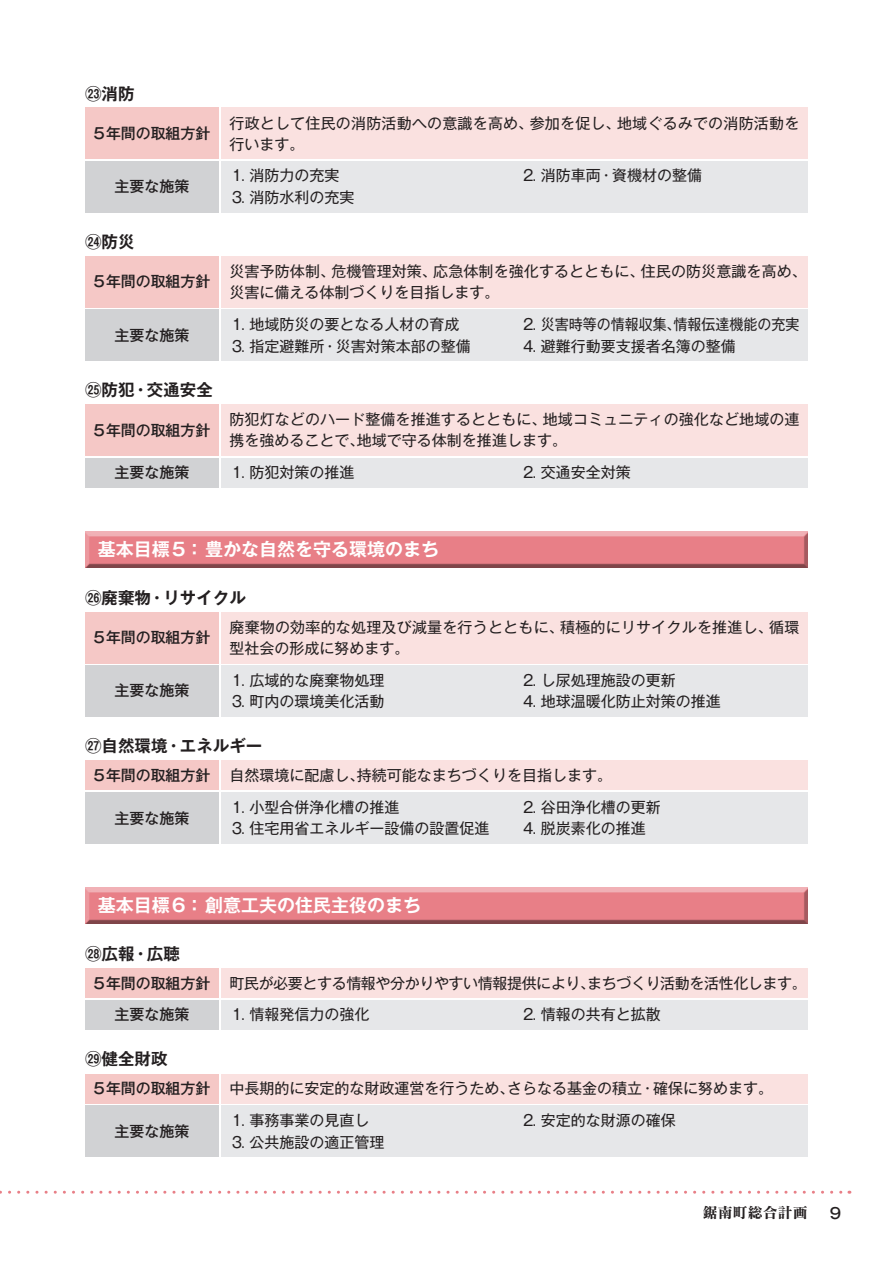
<style>
.page{position:relative;width:893px;height:1263px;background:#fff}
.page>*{position:absolute;margin:0;border:0;box-sizing:border-box;transform-origin:0 0}
.t1{font:700 18px "Gothic MB101 Pr 6 N De";color:#fff}
.t2{font:700 16.5px "Gothic MB101 Pr 6 N De";color:#231f20}
.t3{font:15px/21px "Gothic MB101 Pr 6 N";color:#231f20}
.t4{font:500 15px/32px "Gothic MB101 Pr 6 N";letter-spacing:-.01em;color:#231f20;text-align:center}
.t5{font:15px/32px "Gothic MB101 Pr 6 N";letter-spacing:-.025em;color:#231f20}
.t6{font:15px "Matisse Pro B";color:#231f20}
</style>
<div class="page">
<svg style="left:0;top:1191px;width:850px;height:3px"></svg>
<div style="left:85px;top:108px;width:134px;height:51px;background:#f5c8c6"></div>
<div style="left:221px;top:108px;width:587px;height:51px;background:#fae1e0"></div>
<div style="left:85px;top:161px;width:134px;height:51px;background:#d1d2d4"></div>
<div style="left:221px;top:161px;width:587px;height:51px;background:#e6e7e9"></div>
<div style="left:85px;top:256px;width:134px;height:51px;background:#f5c8c6"></div>
<div style="left:221px;top:256px;width:587px;height:51px;background:#fae1e0"></div>
<div style="left:85px;top:309px;width:134px;height:51px;background:#d1d2d4"></div>
<div style="left:221px;top:309px;width:587px;height:51px;background:#e6e7e9"></div>
<div style="left:85px;top:458px;width:134px;height:29px;background:#d1d2d4"></div>
<div style="left:221px;top:458px;width:587px;height:29px;background:#e6e7e9"></div>
<div style="left:85px;top:405px;width:134px;height:51px;background:#f5c8c6"></div>
<div style="left:221px;top:405px;width:587px;height:51px;background:#fae1e0"></div>
<div style="left:82px;top:530px;width:726px;height:39px;background:#231f20;opacity:.75"></div>
<div style="left:85px;top:612px;width:134px;height:51px;background:#f5c8c6"></div>
<div style="left:221px;top:612px;width:587px;height:51px;background:#fae1e0"></div>
<div style="left:85px;top:665px;width:134px;height:51px;background:#d1d2d4"></div>
<div style="left:221px;top:665px;width:587px;height:51px;background:#e6e7e9"></div>
<div style="left:85px;top:792px;width:134px;height:51px;background:#d1d2d4"></div>
<div style="left:221px;top:792px;width:587px;height:51px;background:#e6e7e9"></div>
<div style="left:85px;top:760px;width:134px;height:30px;background:#f5c8c6"></div>
<div style="left:221px;top:760px;width:587px;height:30px;background:#fae1e0"></div>
<div style="left:82px;top:886px;width:726px;height:39px;background:#231f20;opacity:.75"></div>
<div style="left:85px;top:1000px;width:134px;height:29px;background:#d1d2d4"></div>
<div style="left:221px;top:1000px;width:587px;height:29px;background:#e6e7e9"></div>
<div style="left:85px;top:968px;width:134px;height:30px;background:#f5c8c6"></div>
<div style="left:221px;top:968px;width:587px;height:30px;background:#fae1e0"></div>
<div style="left:85px;top:1106px;width:134px;height:51px;background:#d1d2d4"></div>
<div style="left:221px;top:1106px;width:587px;height:51px;background:#e6e7e9"></div>
<div style="left:85px;top:1074px;width:134px;height:29px;background:#f5c8c6"></div>
<div style="left:221px;top:1074px;width:587px;height:29px;background:#fae1e0"></div>
<p class="t2" style="left:85px;top:80px;width:51px">㉓消防</p>
<p class="t4" style="left:94px;top:117px;width:118px">5年間の取組方針</p>
<p class="t3" style="left:229px;top:111px;width:571px">行政として住民の消防活動への意識を高め、参加を促し、地域ぐるみでの消防活動を行います。</p>
<p class="t4" style="left:114px;top:170px;width:76px">主要な施策</p>
<p class="t3" style="left:229px;top:164px;width:111px">⒈ 消防力の充実</p>
<p class="t3" style="left:521px;top:164px;width:183px">⒉ 消防車両・資機材の整備</p>
<p class="t3" style="left:229px;top:186px;width:126px">⒊ 消防水利の充実</p>
<p class="t2" style="left:85px;top:228px;width:51px">㉔防災</p>
<p class="t4" style="left:94px;top:265px;width:118px">5年間の取組方針</p>
<p class="t3" style="left:229px;top:260px;width:579px">災害予防体制、危機管理対策、応急体制を強化するとともに、住民の防災意識を高め、災害に備える体制づくりを目指します。</p>
<p class="t4" style="left:114px;top:318px;width:76px">主要な施策</p>
<p class="t3" style="left:229px;top:312px;width:231px">⒈ 地域防災の要となる人材の育成</p>
<p class="t3" style="left:521px;top:312px;width:280px">⒉ 災害時等の情報収集、情報伝達機能の充実</p>
<p class="t3" style="left:229px;top:334px;width:243px">⒊ 指定避難所・災害対策本部の整備</p>
<p class="t3" style="left:521px;top:334px;width:216px">⒋ 避難行動要支援者名簿の整備</p>
<p class="t2" style="left:85px;top:376px;width:129px">㉕防犯・交通安全</p>
<p class="t4" style="left:94px;top:413px;width:118px">5年間の取組方針</p>
<p class="t4" style="left:114px;top:456px;width:76px">主要な施策</p>
<p class="t3" style="left:229px;top:408px;width:572px">防犯灯などのハード整備を推進するとともに、地域コミュニティの強化など地域の連携を強めることで、地域で守る体制を推進します。</p>
<p class="t3" style="left:229px;top:461px;width:126px">⒈ 防犯対策の推進</p>
<p class="t3" style="left:521px;top:461px;width:111px">⒉ 交通安全対策</p>
<p class="t1" style="left:98px;top:534px;width:343px">基本目標５： 豊かな自然を守る環境のまち</p>
<p class="t2" style="left:85px;top:584px;width:162px">㉖廃棄物・リサイクル</p>
<p class="t4" style="left:94px;top:621px;width:118px">5年間の取組方針</p>
<p class="t3" style="left:229px;top:616px;width:571px">廃棄物の効率的な処理及び減量を行うとともに、積極的にリサイクルを推進し、循環型社会の形成に努めます。</p>
<p class="t4" style="left:114px;top:674px;width:76px">主要な施策</p>
<p class="t3" style="left:229px;top:668px;width:156px">⒈ 広域的な廃棄物処理</p>
<p class="t3" style="left:521px;top:668px;width:156px">⒉ し尿処理施設の更新</p>
<p class="t3" style="left:229px;top:690px;width:156px">⒊ 町内の環境美化活動</p>
<p class="t3" style="left:521px;top:690px;width:201px">⒋ 地球温暖化防止対策の推進</p>
<p class="t2" style="left:85px;top:732px;width:179px">㉗自然環境・エネルギー</p>
<p class="t4" style="left:94px;top:758px;width:118px">5年間の取組方針</p>
<p class="t4" style="left:114px;top:801px;width:76px">主要な施策</p>
<p class="t3" style="left:229px;top:758px;width:384px;line-height:31.7px">自然環境に配慮し、持続可能なまちづくりを目指します。<br>⒈ 小型合併浄化槽の推進</p>
<p class="t3" style="left:521px;top:795px;width:141px">⒉ 谷田浄化槽の更新</p>
<p class="t3" style="left:229px;top:817px;width:261px">⒊ 住宅用省エネルギー設備の設置促進</p>
<p class="t3" style="left:521px;top:817px;width:126px">⒋ 脱炭素化の推進</p>
<p class="t1" style="left:98px;top:890px;width:325px">基本目標６： 創意工夫の住民主役のまち</p>
<p class="t2" style="left:85px;top:939px;width:96px">㉘広報・広聴</p>
<p class="t4" style="left:94px;top:966px;width:118px">5年間の取組方針主要な施策</p>
<p class="t5" style="left:229px;top:966px;width:579px">町民が必要とする情報や分かりやすい情報提供により、まちづくり活動を活性化します。<br>⒈ 情報発信力の強化</p>
<p class="t3" style="left:521px;top:1003px;width:141px">⒉ 情報の共有と拡散</p>
<p class="t2" style="left:85px;top:1045px;width:84px">㉙健全財政</p>
<p class="t4" style="left:94px;top:1072px;width:118px">5年間の取組方針</p>
<p class="t4" style="left:114px;top:1114px;width:76px">主要な施策</p>
<p class="t3" style="left:229px;top:1072px;width:545px;line-height:31.7px">中長期的に安定的な財政運営を行うため、さらなる基金の積立・確保に努めます。<br>⒈ 事務事業の見直し</p>
<p class="t3" style="left:521px;top:1109px;width:156px">⒉ 安定的な財源の確保</p>
<p class="t3" style="left:229px;top:1130px;width:156px">⒊ 公共施設の適正管理</p>
<p class="t6" style="left:703px;top:1203px;width:106px">鋸南町総合計画</p>
<p class="t4" style="left:830px;top:1196px;width:13px">9</p>
</div>
